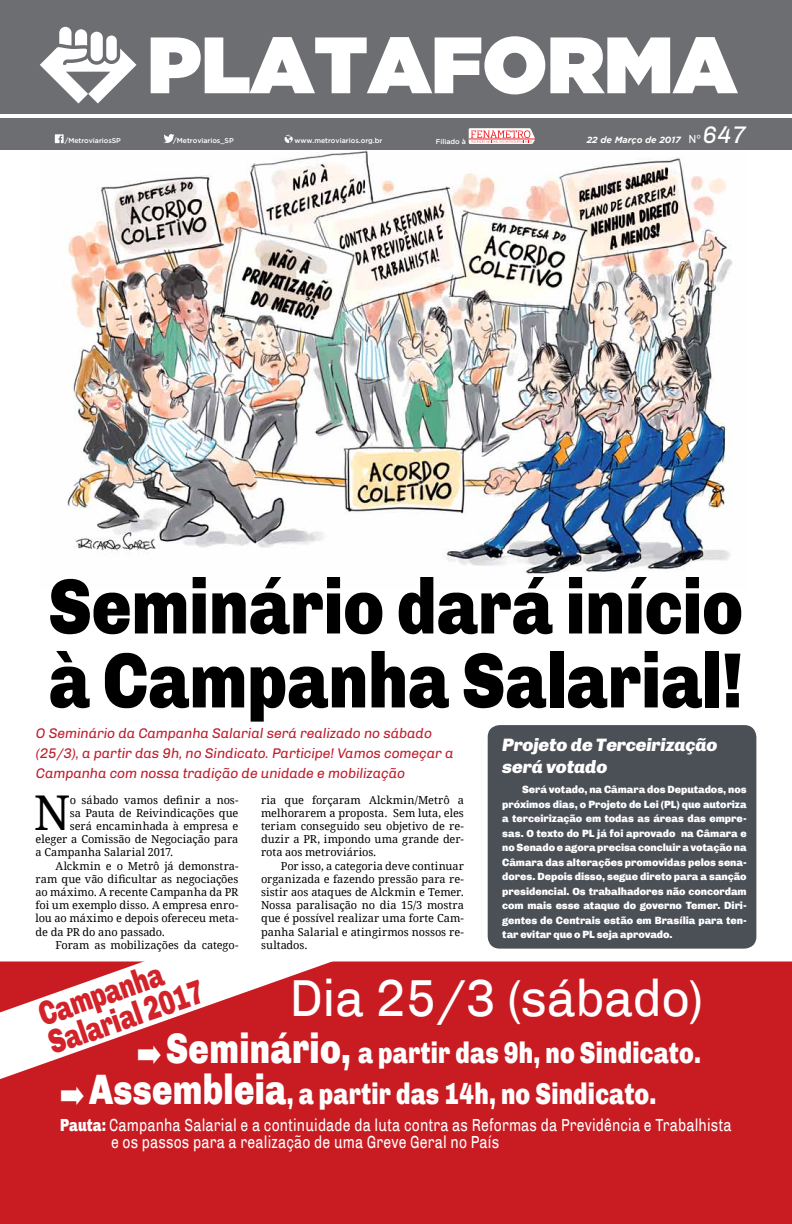
<style>
.page{position:relative;width:792px;height:1224px;background:#fff}
.page>*{position:absolute;margin:0;border:0;box-sizing:border-box;transform-origin:0 0}
.t1{font:900 78.4px/74px "Chivo";color:#000;scale:.85 1}
.t2{font:52px "Chivo";letter-spacing:-.01em;color:#fff;scale:.96 1}
.t3{font:48px "Droid Serif";color:#000}
.t4{font:900 33.6px/30px "Chivo";color:#d2232a;scale:.75 1}
.t5{font:900 30px "Chivo";letter-spacing:.01em;color:#fff;scale:.8 1}
.t6{font:italic 900 18px/21.6px "Chivo";letter-spacing:-.01em;color:#fff}
.t7{font:17.5px/16.8px "Chivo";letter-spacing:.01em;color:#fff;scale:.8 1}
.t8{font:italic 14px/20px "Chivo";letter-spacing:-.01em;color:#be1e2d}
.t9{font:11px/13.2px "Droid Serif";letter-spacing:-.005em;color:#000;text-align:justify}
.t10{font:900 10.5px/14.5px "Chivo";letter-spacing:-.005em;color:#fff;text-align:justify}
.t11{font:italic 700 9px "Gotham";color:#fff}
.t12{font:500 7px "Gotham";letter-spacing:-.005em;color:#fff}
.s1{font-family:"Chivo";font-weight:400;font-style:normal;font-size:11.6px}
.s2{font-family:"Chivo";font-weight:400;font-size:24px}
.s3{font-size:42.5px}
.s4{font-weight:900}
</style>
<div class="page">
<img style="left:63px;top:150px;width:670px;height:424px">
<div style="left:0;top:961px;width:792px;height:263px;background:#c91c22"></div>
<svg style="left:0;top:961px;width:335px;height:118px;fill:#c91c22"></svg>
<div style="left:0;top:118px;width:792px;height:32px;background:#6d6e71"></div>
<div style="left:0;top:0;width:792px;height:113px;background:#6d6e71"></div>
<svg style="left:151px;top:36px;width:587px;height:58px"></svg>
<svg style="left:55px;top:134px;width:9px;height:9px"></svg>
<svg style="left:469px;top:128px;width:66px;height:16px"></svg>
<hr style="left:469px;top:139px;width:66px;height:1px;background:#ed1d24">
<svg style="left:285px;top:135px;width:8px;height:8px"></svg>
<svg style="left:164px;top:134px;width:10px;height:9px"></svg>
<svg style="left:40px;top:27px;width:97px;height:77px"></svg>
<div style="left:488px;top:725px;width:268px;height:224px;background:#4b4f56;border-radius:12px"></div>
<svg style="left:138px;top:1045px;width:23px;height:19px"></svg>
<svg style="left:61px;top:1087px;width:23px;height:18px"></svg>
<p class="t12" style="left:65px;top:137px;width:58px">/MetroviariosSP</p>
<p class="t12" style="left:173px;top:137px;width:62px">/Metroviarios_SP</p>
<p class="t12" style="left:294px;top:137px;width:89px">www.metroviarios.org.br</p>
<p class="t12" style="left:436px;top:137px;width:31px">Filiado à</p>
<p class="t11" style="left:587px;top:135px;width:161px">22 de Março de 2017 <span class="s1">Nº</span><span class="s2">647</span></p>
<h1 class="t1" style="left:49px;top:570px;width:818px">Seminário dará início à Campanha Salarial!</h1>
<p class="t8" style="left:36px;top:724px;width:419px">O Seminário da Campanha Salarial será realizado no sábado (25/3), a partir das 9h, no Sindicato. Participe! Vamos começar a<br>Campanha com nossa tradição de unidade e mobilização</p>
<h3 class="t3" style="left:34px;top:780px;width:38px">N</h3>
<p class="t9" style="left:70px;top:793px;width:170px">o sábado vamos definir a nos-</p>
<p class="t9" style="left:261px;top:793px;width:204px">ria que forçaram Alckmin/Metrô a melhorarem a proposta. Sem luta, eles teriam conseguido seu objetivo de re&shy;duzir a PR, impondo uma grande der&shy;rota aos metroviários.</p>
<p class="t9" style="left:261px;top:859px;width:204px;text-indent:20px">Por isso, a categoria deve continuar organizada e fazendo pressão para re&shy;sistir aos ataques de Alckmin e Temer.<br>Nossa paralisação no dia 15/3 mostra que é possível realizar uma forte Cam&shy;panha Salarial e atingirmos nossos re&shy;sultados.</p>
<p class="t9" style="left:70px;top:806px;width:170px">sa Pauta de Reivindicações que</p>
<p class="t9" style="left:70px;top:819px;width:170px">será encaminhada à empresa e</p>
<p class="t9" style="left:36px;top:832px;width:204px">eleger a Comissão de Negociação para</p>
<p class="t9" style="left:36px;top:846px;width:139px">a Campanha Salarial 2017.</p>
<p class="t9" style="left:55px;top:859px;width:184px">Alckmin e o Metrô já demonstra-</p>
<p class="t9" style="left:36px;top:872px;width:204px">ram que vão dificultar as negociações</p>
<p class="t9" style="left:36px;top:885px;width:204px">ao máximo. A recente Campanha da PR</p>
<p class="t9" style="left:36px;top:898px;width:204px">foi um exemplo disso. A empresa enro-</p>
<p class="t9" style="left:36px;top:912px;width:204px">lou ao máximo e depois ofereceu meta-</p>
<p class="t9" style="left:36px;top:925px;width:131px">de da PR do ano passado.</p>
<p class="t9" style="left:55px;top:938px;width:184px">Foram as mobilizações da catego-</p>
<h3 class="t6" style="left:502px;top:735px;width:217px">Projeto de Terceirização será votado</h3>
<p class="t10" style="left:502px;top:782px;width:246px;text-indent:20px">Será votado, na Câmara dos Deputados, nos próximos dias, o Projeto de Lei (PL) que autoriza a terceirização em todas as áreas das empre&shy;sas. O texto do PL já foi aprovado na Câmara e no Senado e agora precisa concluir a votação na Câmara das alterações promovidas pelos sena&shy;dores. Depois disso, segue direto para a sanção presidencial. Os trabalhadores não concordam com mais esse ataque do governo Temer. Diri&shy;gentes de Centrais estão em Brasília para ten&shy;tar evitar que o PL seja aprovado.</p>
<h3 class="t4" style="left:35px;top:1001px;width:218px;rotate:-19deg">Campanha<br>Salarial 2017</h3>
<h2 class="t2" style="left:290px;top:968px;width:432px">Dia 25/3 (sábado)</h2>
<h3 class="t5" style="left:166px;top:1035px;width:670px"><span class="s3">Seminário,</span> a partir das 9h, no Sindicato.</h3>
<h3 class="t5" style="left:89px;top:1076px;width:711px"><span class="s3">Assembleia</span>, a partir das 14h, no Sindicato.</h3>
<h3 class="t7" style="left:111px;top:1117px;width:777px;text-indent:-51px"><span class="s4">Pauta:</span> Campanha Salarial e a continuidade da luta contra as Reformas da Previdência e Trabalhista e os passos para a realização de uma Greve Geral no País</h3>
</div>
